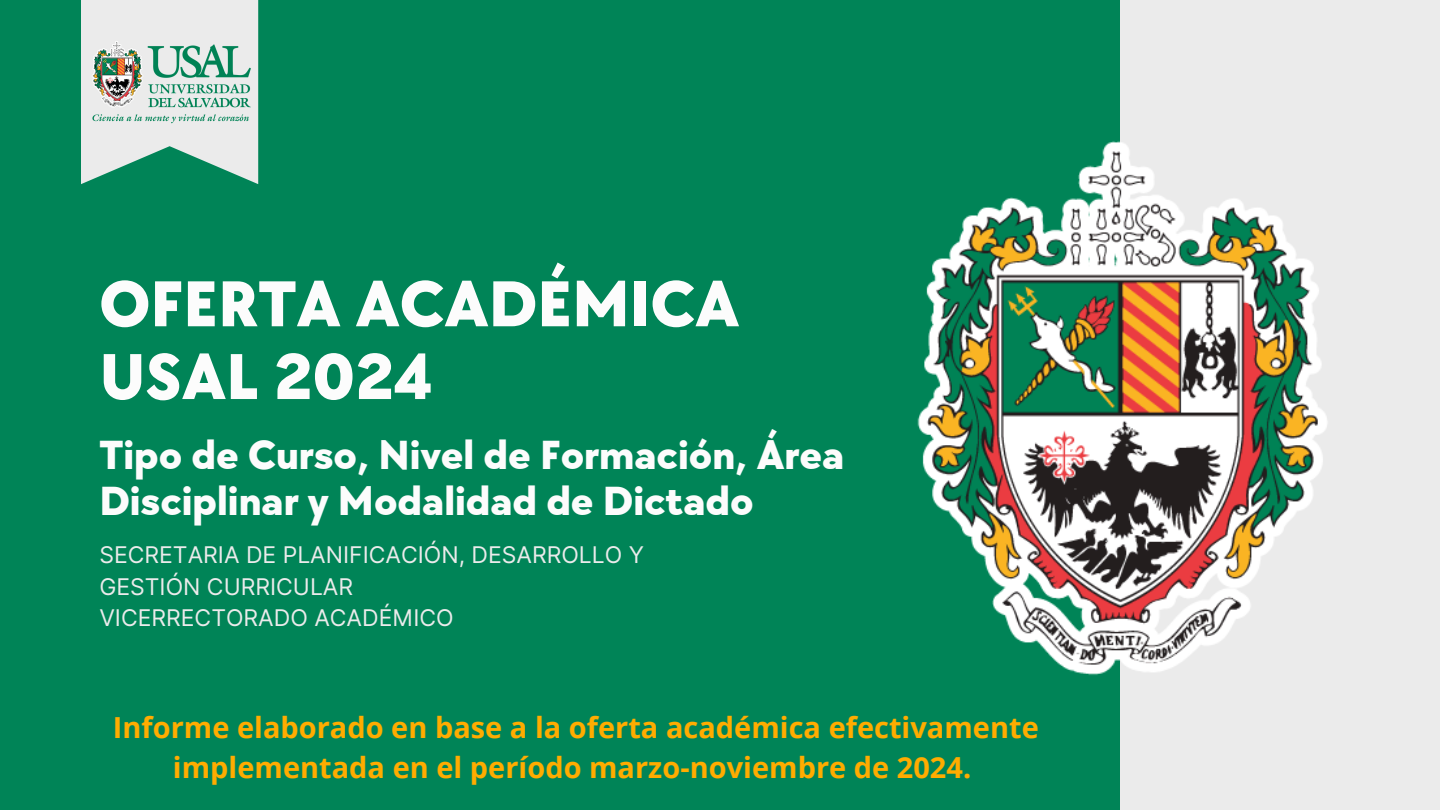
<style>
.page{position:relative;width:1440px;height:810px;background:#008457}
.page>*{position:absolute;margin:0;border:0;box-sizing:border-box;transform-origin:0 0}
.t1{font:800 67.1px/72.8px "TT Chocolates";color:#fcfcfc}
.t2{font:800 42.1px/45.8px "TT Chocolates";color:#fcfcfc}
.t3{font:700 29px/40.5px "Open Sans";color:#ffac00;text-align:center}
.t4{font:23px/31.5px "Inter";color:#ebebeb}
</style>
<div class="page">
<div style="left:1121px;top:0;width:319px;height:810px;background:#ebebeb"></div>
<svg style="left:81px;top:0;width:177px;height:184px"></svg>
<img style="left:81px;top:38px;width:177px;height:117px">
<img style="left:917px;top:129px;width:410px;height:553px">
<p class="t1" style="left:99px;top:270px;width:642px">OFERTA ACADÉMICA<br>USAL 2024</p>
<h1 class="t2" style="left:99px;top:434px;width:746px">Tipo de Curso, Nivel de Formación, Área<br>Disciplinar y Modalidad de Dictado</h1>
<p class="t4" style="left:99px;top:539px;width:546px">SECRETARIA DE PLANIFICACIÓN, DESARROLLO Y<br>GESTIÓN CURRICULAR<br>VICERRECTORADO ACADÉMICO</p>
<h2 class="t3" style="left:113px;top:706px;width:927px">Informe elaborado en base a la oferta académica efectivamente implementada en el período marzo-noviembre de 2024.</h2>
</div>
